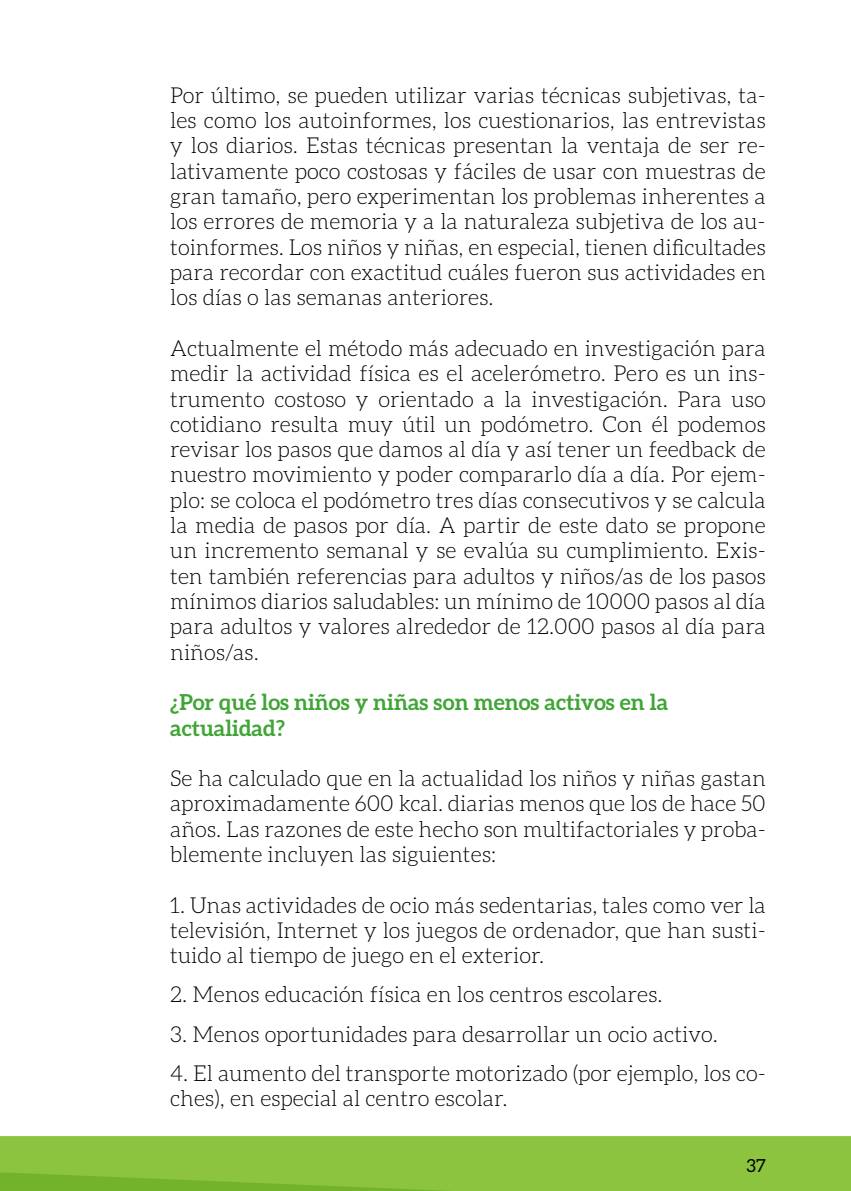
<style>
.page{position:relative;width:851px;height:1191px;background:#fff}
.page>*{position:absolute;margin:0;border:0;box-sizing:border-box;transform-origin:0 0}
.t1{font:300 22px/25.4px "Aleo";color:#000;text-align:justify}
.t2{font:700 22px/25.2px "Aleo";color:#3fa535}
.t3{font:18px "Aleo";color:#000}
</style>
<div class="page">
<svg style="left:0;top:1136px;width:850px;height:55px;background:#89c23e"></svg>
<p class="t1" style="left:170px;top:82px;width:597px">Por último, se pueden utilizar varias técnicas subjetivas, ta&shy;les como los autoinformes, los cuestionarios, las entrevistas y los diarios. Estas técnicas presentan la ventaja de ser re&shy;lativamente poco costosas y fáciles de usar con muestras de gran tamaño, pero experimentan los problemas inherentes a los errores de memoria y a la naturaleza subjetiva de los au&shy;toinformes. Los niños y niñas, en especial, tienen dificultades para recordar con exactitud cuáles fueron sus actividades en los días o las semanas anteriores.</p>
<p class="t1" style="left:170px;top:335px;width:597px">Actualmente el método más adecuado en investigación para medir la actividad física es el acelerómetro. Pero es un ins&shy;trumento costoso y orientado a la investigación. Para uso cotidiano resulta muy útil un podómetro. Con él podemos revisar los pasos que damos al día y así tener un feedback de nuestro movimiento y poder compararlo día a día. Por ejem&shy;plo: se coloca el podómetro tres días consecutivos y se calcula la media de pasos por día. A partir de este dato se propone un incremento semanal y se evalúa su cumplimiento. Exis&shy;ten también referencias para adultos y niños/as de los pasos mínimos diarios saludables: un mínimo de 10000 pasos al día para adultos y valores alrededor de 12.000 pasos al día para niños/as.</p>
<p class="t2" style="left:170px;top:689px;width:499px">¿Por qué los niños y niñas son menos activos en la actualidad?</p>
<p class="t1" style="left:170px;top:765px;width:597px">Se ha calculado que en la actualidad los niños y niñas gastan aproximadamente 600 kcal. diarias menos que los de hace 50 años. Las razones de este hecho son multifactoriales y proba&shy;blemente incluyen las siguientes:</p>
<p class="t1" style="left:170px;top:892px;width:597px">1. Unas actividades de ocio más sedentarias, tales como ver la televisión, Internet y los juegos de ordenador, que han susti&shy;tuido al tiempo de juego en el exterior.</p>
<p class="t1" style="left:170px;top:982px;width:493px">2. Menos educación física en los centros escolares.</p>
<p class="t1" style="left:170px;top:1021px;width:549px">3. Menos oportunidades para desarrollar un ocio activo.</p>
<p class="t1" style="left:170px;top:1060px;width:597px">4. El aumento del transporte motorizado (por ejemplo, los co&shy;ches), en especial al centro escolar.</p>
<p class="t3" style="left:746px;top:1155px;width:21px">37</p>
</div>
